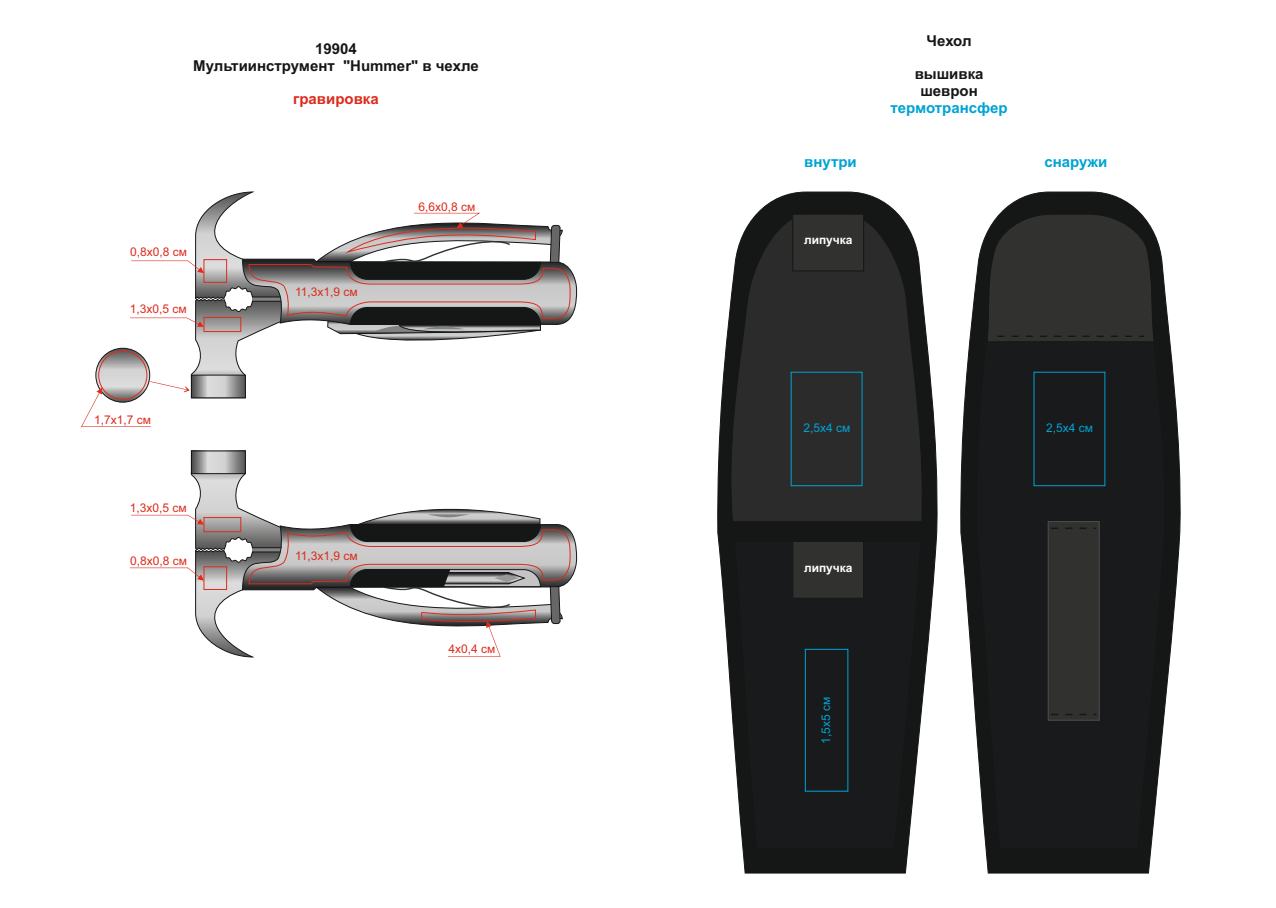
<style>
.page{position:relative;width:1276px;height:908px;background:#fff}
.page>*{position:absolute;margin:0;border:0;box-sizing:border-box;transform-origin:0 0}
.t1{font:700 15px/16.8px "Arial";color:#151616;text-align:center}
.t2{font:700 15px "Arial";color:#00a3d4}
.t3{font:700 15px "Arial";color:#dd2b1c}
.t4{font:12px "Arial";color:#dd2b1c}
.t5{font:12px "Arial";color:#00a3d4}
.t6{font:700 12px "Arial";color:#fff}
</style>
<div class="page">
<svg style="left:717px;top:191px;width:221px;height:682px"></svg>
<div style="left:732px;top:598px;width:191px;height:251px;background:#191a1b"></div>
<svg style="left:725px;top:213px;width:201px;height:308px;background:#303031"></svg>
<svg style="left:725px;top:521px;width:206px;height:77px;background:#1d1e1e"></svg>
<svg style="left:792px;top:213px;width:72px;height:58px;background:#2f2f2e"></svg>
<svg style="left:960px;top:191px;width:221px;height:682px"></svg>
<div style="left:975px;top:213px;width:191px;height:636px;background:#191a1b"></div>
<svg style="left:986px;top:213px;width:168px;height:129px;background:#30302f"></svg>
<div style="left:1048px;top:521px;width:51px;height:199px;background:#313130"></div>
<div style="left:805px;top:648px;width:43px;height:143px;border:1px solid #00a3d4"></div>
<div style="left:1033px;top:372px;width:72px;height:114px;border:1px solid #00a3d4"></div>
<div style="left:791px;top:372px;width:71px;height:114px;border:1px solid #00a3d4"></div>
<svg style="left:81px;top:191px;width:496px;height:235px"></svg>
<svg style="left:130px;top:450px;width:447px;height:207px"></svg>
<p class="t1" style="left:193px;top:42px;width:287px">19904<br>Мультиинструмент "Hummer" в чехле</p>
<p class="t3" style="left:293px;top:93px;width:87px">гравировка</p>
<p class="t4" style="left:130px;top:247px;width:58px">0,8х0,8 см</p>
<p class="t4" style="left:130px;top:304px;width:58px">1,3х0,5 см</p>
<p class="t4" style="left:295px;top:287px;width:64px">11,3х1,9 см</p>
<p class="t4" style="left:418px;top:202px;width:58px">6,6х0,8 см</p>
<p class="t4" style="left:94px;top:415px;width:58px">1,7х1,7 см</p>
<p class="t4" style="left:130px;top:503px;width:58px">1,3х0,5 см</p>
<p class="t4" style="left:130px;top:556px;width:58px">0,8х0,8 см</p>
<p class="t4" style="left:295px;top:551px;width:64px">11,3х1,9 см</p>
<p class="t4" style="left:448px;top:644px;width:48px">4х0,4 см</p>
<p class="t1" style="left:926px;top:33px;width:46px">Чехол</p>
<p class="t1" style="left:914px;top:67px;width:70px">вышивка шеврон</p>
<p class="t2" style="left:890px;top:102px;width:119px">термотрансфер</p>
<p class="t2" style="left:804px;top:156px;width:54px">внутри</p>
<p class="t2" style="left:1044px;top:156px;width:64px">снаружи</p>
<p class="t6" style="left:804px;top:235px;width:50px">липучка</p>
<p class="t5" style="left:803px;top:423px;width:48px">2,5х4 см</p>
<p class="t5" style="left:1046px;top:423px;width:48px">2,5х4 см</p>
<p class="t6" style="left:804px;top:562px;width:50px">липучка</p>
<p class="t5" style="left:821px;top:743px;width:48px;rotate:-90deg">1,5х5 см</p>
</div>
